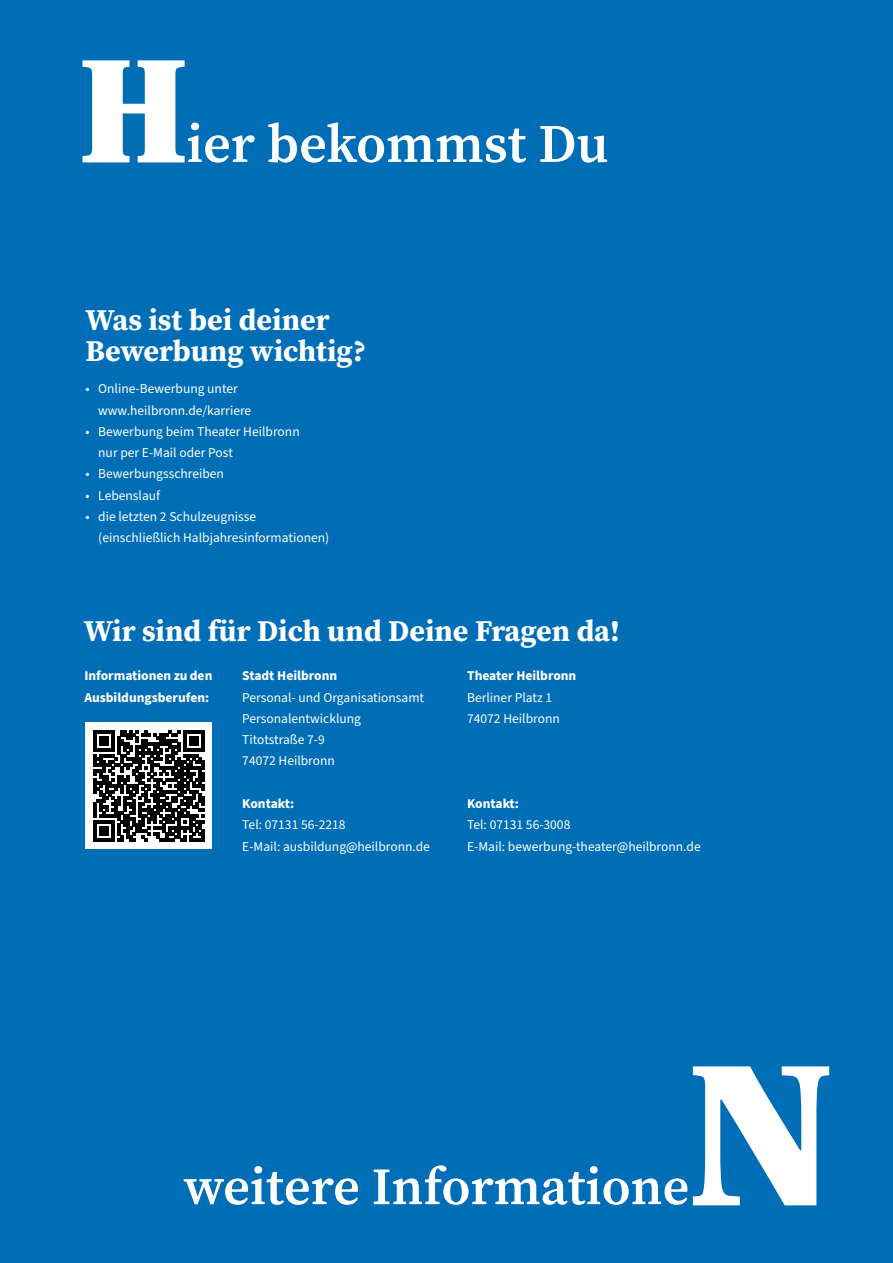
<style>
.page{position:relative;width:893px;height:1263px;background:#006eb7}
.page>*{position:absolute;margin:0;border:0;box-sizing:border-box;transform-origin:0 0}
.H1_01_Überschrift_45pt{font:700 30px/32px "Source Serif Pro";color:#fff}
.P_04_Fließtext{font:13.5px/21.3px "Source Sans Pro";color:#fff}
.P_04_Fließtext-2{font:700 13.5px/21.3px "Source Sans Pro";color:#fff}
.s1{color:#006eb7}
</style>
<div class="page">
<svg style="left:83px;top:60px;width:524px;height:103px"></svg>
<svg style="left:693px;top:1066px;width:136px;height:139px"></svg>
<svg style="left:184px;top:1165px;width:503px;height:40px"></svg>
<div style="left:86px;top:723px;width:126px;height:126px;background:#fff"></div>
<svg style="left:93px;top:730px;width:111px;height:111px"></svg>
<h1 class="H1_01_Überschrift_45pt" style="left:86px;top:303px;width:282px">Was ist bei deiner<br>Bewerbung wichtig?</h1>
<p class="P_04_Fließtext" style="left:98px;top:379px;width:155px;text-indent:-13px">• Online-Bewerbung unter www.heilbronn.de/karriere</p>
<p class="P_04_Fließtext" style="left:98px;top:421px;width:203px;text-indent:-13px">• Bewerbung beim Theater Heilbronn nur per E-Mail oder Post</p>
<p class="P_04_Fließtext" style="left:86px;top:464px;width:140px">• Bewerbungsschreiben</p>
<p class="P_04_Fließtext" style="left:86px;top:485px;width:76px">• Lebenslauf</p>
<p class="P_04_Fließtext" style="left:98px;top:506px;width:236px;text-indent:-13px">• die letzten 2 Schulzeugnisse (einschließlich Halbjahresinformationen)<span class="s1">.</span></p>
<h1 class="H1_01_Überschrift_45pt" style="left:84px;top:615px;width:538px">Wir sind für Dich und Deine Fragen da!</h1>
<p class="P_04_Fließtext-2" style="left:467px;top:666px;width:111px">Theater Heilbronn</p>
<p class="P_04_Fließtext" style="left:467px;top:687px;width:98px">Berliner Platz 1<br>74072 Heilbronn<span class="s1">.</span></p>
<p class="P_04_Fließtext-2" style="left:84px;top:666px;width:130px">Informationen zu den<br>Ausbildungsberufen:</p>
<p class="P_04_Fließtext-2" style="left:242px;top:666px;width:96px">Stadt Heilbronn</p>
<p class="P_04_Fließtext" style="left:242px;top:687px;width:183px">Personal- und Organisationsamt<br>Personalentwicklung<br>Titotstraße 7-9<span class="s1">,<br></span>74072 Heilbronn<span class="s1">.</span></p>
<p class="P_04_Fließtext-2" style="left:242px;top:793px;width:53px">Kontakt:</p>
<p class="P_04_Fließtext" style="left:242px;top:814px;width:193px">Tel: 07131 56-2218<span class="s1">,<br></span>E-Mail: ausbildung@heilbronn.de<span class="s1">.</span></p>
<p class="P_04_Fließtext-2" style="left:467px;top:793px;width:53px">Kontakt:</p>
<p class="P_04_Fließtext" style="left:467px;top:814px;width:235px">Tel: 07131 56-3008<br>E-Mail: bewerbung-theater@heilbronn.de</p>
</div>
